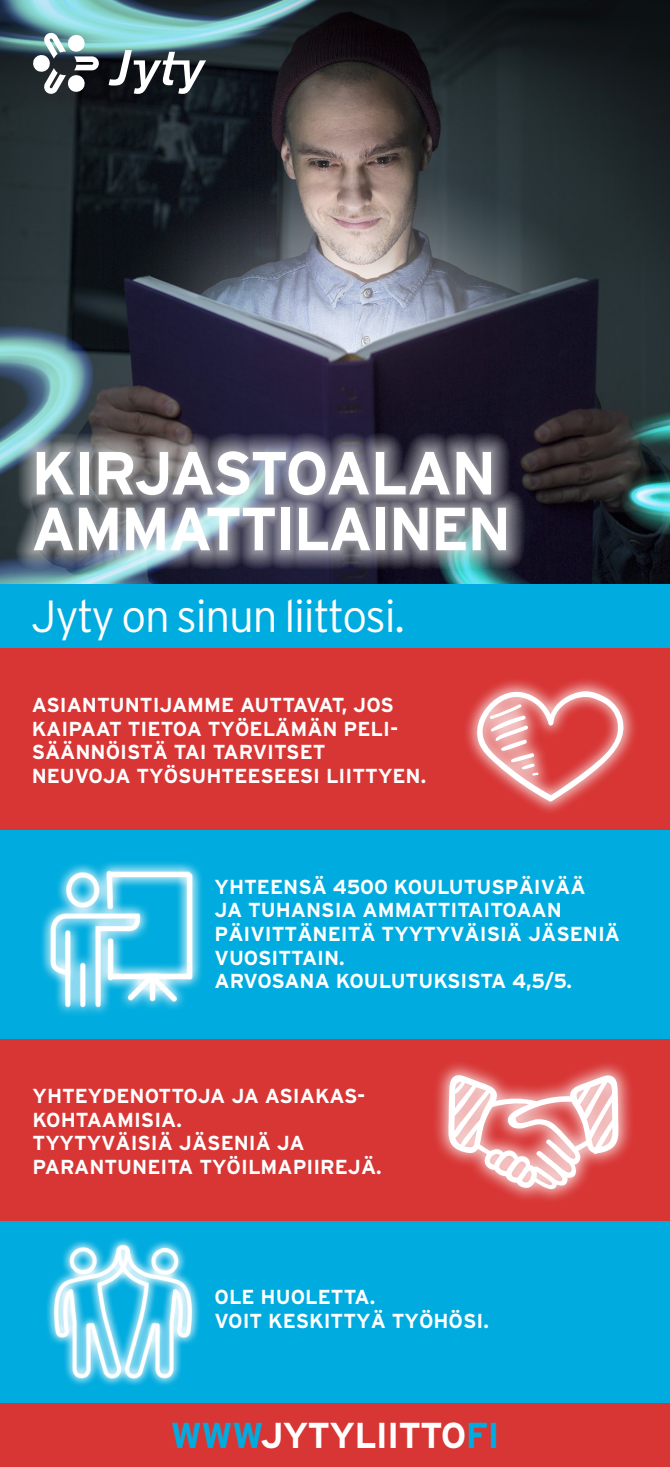
<style>
.page{position:relative;width:670px;height:1467px;background:#fff}
.page>*{position:absolute;margin:0;border:0;box-sizing:border-box;transform-origin:0 0}
.O1{font:700 60.75px/55.8px "Interstate";letter-spacing:-.035em;color:#fff}
.O2{font:300 45px "Interstate";letter-spacing:-.03em;color:#fff}
.t1{font:700 36px "Interstate";letter-spacing:-.025em;color:#fff}
.t1-2{font:700 20.25px/23.6px "Interstate";color:#fff}
.s1{color:#00acdf}
</style>
<div class="page">
<img style="left:0;top:0;width:670px;height:584px">
<div style="left:0;top:1038px;width:670px;height:183px;background:#d73635"></div>
<div style="left:0;top:1221px;width:670px;height:182px;background:#00acdf"></div>
<div style="left:0;top:829px;width:670px;height:209px;background:#00acdf"></div>
<div style="left:0;top:648px;width:670px;height:181px;background:#d73635"></div>
<div style="left:0;top:1403px;width:670px;height:64px;background:#d73635"></div>
<div style="left:0;top:584px;width:670px;height:64px;background:#00acdf"></div>
<div style="left:462px;top:677px;width:176px;height:139px;background:#fff;opacity:.75"></div>
<svg style="left:476px;top:690px;width:151px;height:112px"></svg>
<img style="left:41px;top:862px;width:161px;height:152px">
<div style="left:432px;top:1059px;width:203px;height:146px;background:#fff;opacity:.75"></div>
<svg style="left:447px;top:1075px;width:172px;height:120px"></svg>
<img style="left:47px;top:1238px;width:152px;height:147px">
<img style="left:14px;top:433px;width:510px;height:137px">
<svg style="left:109px;top:50px;width:97px;height:44px"></svg>
<svg style="left:32px;top:32px;width:67px;height:63px"></svg>
<p class="O1" style="left:31px;top:445px;width:481px">KIRJASTOALAN<br>AMMATTILAINEN</p>
<p class="O2" style="left:31px;top:591px;width:375px">Jyty on sinun liittosi.</p>
<p class="t1-2" style="left:32px;top:693px;width:396px">ASIANTUNTIJAMME AUTTAVAT, JOS<br>KAIPAAT TIETOA TYÖELÄMÄN PELI-<br>SÄÄNNÖISTÄ TAI TARVITSET<br>NEUVOJA TYÖSUHTEESEESI LIITTYEN.</p>
<p class="t1-2" style="left:214px;top:875px;width:407px">YHTEENSÄ 4500 KOULUTUSPÄIVÄÄ<br>JA TUHANSIA AMMATTITAITOAAN<br>PÄIVITTÄNEITÄ TYYTYVÄISIÄ JÄSENIÄ<br>VUOSITTAIN.</p>
<p class="t1-2" style="left:214px;top:969px;width:359px">ARVOSANA KOULUTUKSISTA 4,5/5.</p>
<p class="t1-2" style="left:33px;top:1084px;width:351px">YHTEYDENOTTOJA JA ASIAKAS-<br>KOHTAAMISIA.<br>TYYTYVÄISIÄ JÄSENIÄ JA<br>PARANTUNEITA TYÖILMAPIIREJÄ.</p>
<p class="t1-2" style="left:214px;top:1285px;width:276px">OLE HUOLETTA.<br>VOIT KESKITTYÄ TYÖHÖSI.</p>
<p class="t1" style="left:170px;top:1415px;width:331px"><span class="s1">WWW</span>JYTYLIITTO<span class="s1">FI</span></p>
</div>
